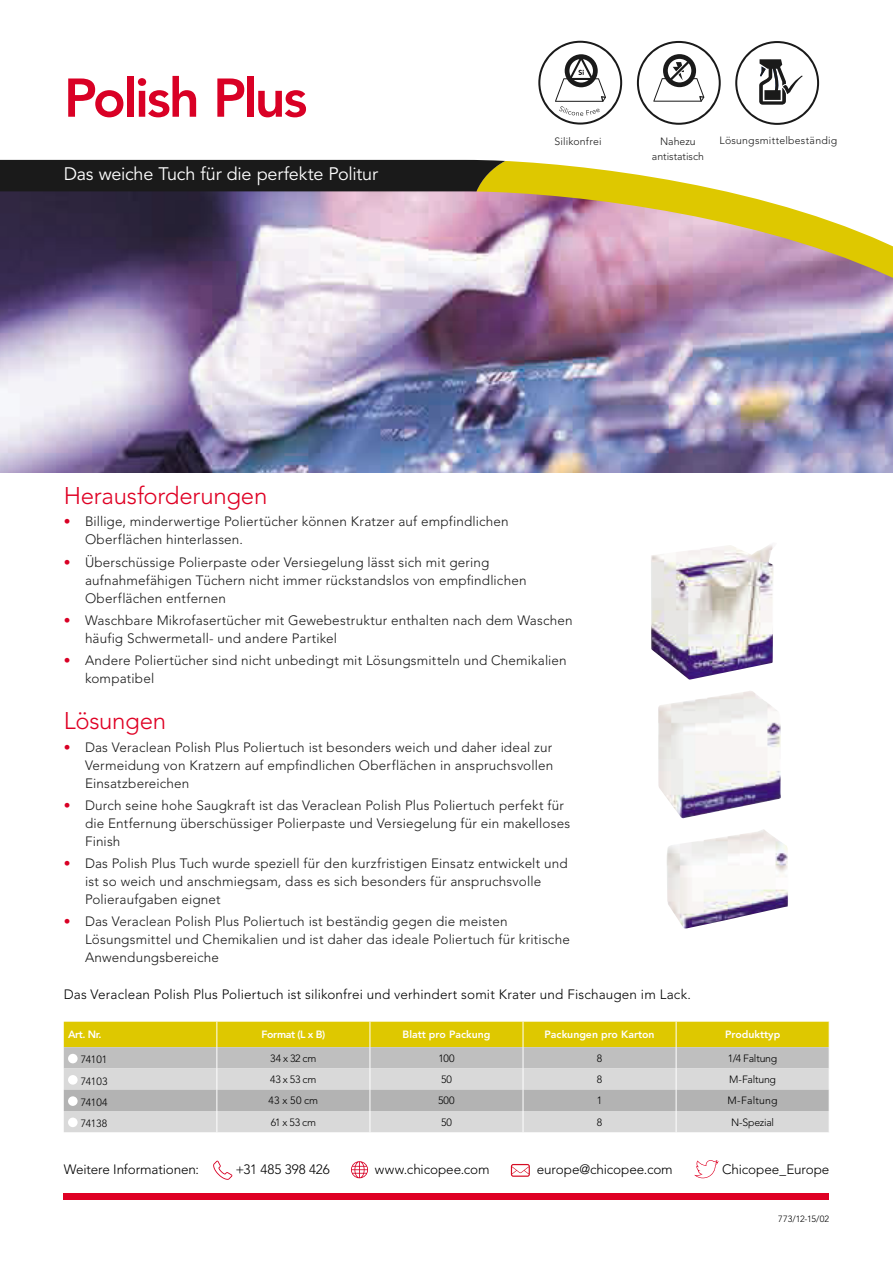
<style>
.page{position:relative;width:893px;height:1263px;background:#fff}
.page>*{position:absolute;margin:0;border:0;box-sizing:border-box;transform-origin:0 0}
.t1{font:800 54px "Avenir";letter-spacing:-.045em;color:#d90025}
.t2{font:300 24px "Avenir";letter-spacing:-.01em;color:#df0024}
.t3{font:18px "Avenir";letter-spacing:-.015em;color:#fff}
.t4{font:300 13.5px/18px "Avenir";letter-spacing:.01em;color:#1a1a1a}
.t5{font:300 13.5px "Avenir";letter-spacing:.005em;color:#000}
.t6{font:300 10.5px "Avenir";letter-spacing:-.015em;color:#000}
.t7{font:800 10.5px "Avenir";color:#fff}
.t8{font:300 10.5px/15px "Avenir";letter-spacing:.015em;color:#1a1a1a;text-align:center}
.t9{font:300 10.5px "Avenir";letter-spacing:.02em;color:#000}
.t10{font:300 9px "Avenir";letter-spacing:-.005em;color:#000}
.s1{color:#d90025}
</style>
<div class="page">
<img style="left:0;top:256px;width:893px;height:217px">
<img style="left:651px;top:545px;width:123px;height:135px">
<img style="left:658px;top:691px;width:123px;height:128px">
<img style="left:667px;top:829px;width:121px;height:100px">
<svg style="left:64px;top:1022px;width:766px;height:110px;background:#cec99b"></svg>
<div style="left:68px;top:1054px;width:10px;height:9px;background:#fff;border-radius:50%"></div>
<div style="left:68px;top:1075px;width:10px;height:10px;background:#fff;border-radius:50%"></div>
<div style="left:68px;top:1096px;width:10px;height:10px;background:#fff;border-radius:50%"></div>
<div style="left:68px;top:1117px;width:10px;height:10px;background:#fff;border-radius:50%"></div>
<svg style="left:0;top:159px;width:475px;height:97px;background:#655e73"></svg>
<svg style="left:18px;top:161px;width:875px;height:126px"></svg>
<div style="left:0;top:160px;width:505px;height:31px;background:#1a1a1a"></div>
<div style="left:534px;top:37px;width:92px;height:91px;border:2px solid #fff;border-radius:50%"></div>
<svg style="left:538px;top:41px;width:84px;height:84px"></svg>
<div style="left:633px;top:37px;width:92px;height:91px;border:3px solid #fff;border-radius:50%"></div>
<svg style="left:637px;top:41px;width:84px;height:84px"></svg>
<svg style="left:735px;top:41px;width:84px;height:84px"></svg>
<div style="left:64px;top:1193px;width:765px;height:6px;background:#df0024"></div>
<svg style="left:213px;top:1160px;width:19px;height:20px"></svg>
<svg style="left:351px;top:1161px;width:17px;height:17px"></svg>
<svg style="left:511px;top:1164px;width:19px;height:13px"></svg>
<svg style="left:694px;top:1160px;width:25px;height:18px"></svg>
<h1 class="t1" style="left:64px;top:66px;width:245px">Polish Plus</h1>
<h3 class="t3" style="left:64px;top:163px;width:316px">Das weiche Tuch für die perfekte Politur</h3>
<p class="t8" style="left:554px;top:133px;width:49px">Silikonfrei</p>
<p class="t8" style="left:652px;top:133px;width:54px">Nahezu antistatisch</p>
<p class="t8" style="left:720px;top:133px;width:119px">Lösungsmittelbeständig</p>
<h2 class="t2" style="left:64px;top:482px;width:205px">Herausforderungen</h2>
<p class="t4" style="left:85px;top:513px;width:425px;text-indent:-21px"><span class="s1">•</span> Billige, minderwertige Poliertücher können Kratzer auf empfindlichen<br>Oberflächen hinterlassen.</p>
<p class="t4" style="left:85px;top:553px;width:443px;text-indent:-21px"><span class="s1">•</span> Überschüssige Polierpaste oder Versiegelung lässt sich mit gering aufnahmefähigen Tüchern nicht immer rückstandslos von empfindlichen<br>Oberflächen entfernen</p>
<p class="t4" style="left:85px;top:611px;width:489px;text-indent:-21px"><span class="s1">•</span> Waschbare Mikrofasertücher mit Gewebestruktur enthalten nach dem Waschen häufig Schwermetall- und andere Partikel</p>
<p class="t4" style="left:85px;top:651px;width:483px;text-indent:-21px"><span class="s1">•</span> Andere Poliertücher sind nicht unbedingt mit Lösungsmitteln und Chemikalien kompatibel</p>
<h2 class="t2" style="left:64px;top:707px;width:104px">Lösungen</h2>
<p class="t4" style="left:85px;top:738px;width:470px;text-align:justify;text-indent:-21px"><span class="s1">•</span> Das Veraclean Polish Plus Poliertuch ist besonders weich und daher ideal zur Vermeidung von Kratzern auf empfindlichen Oberflächen in anspruchsvollen Einsatzbereichen</p>
<p class="t4" style="left:85px;top:796px;width:487px;text-indent:-21px"><span class="s1">•</span> Durch seine hohe Saugkraft ist das Veraclean Polish Plus Poliertuch perfekt für die Entfernung überschüssiger Polierpaste und Versiegelung für ein makelloses<br>Finish</p>
<p class="t4" style="left:85px;top:854px;width:484px;text-indent:-21px"><span class="s1">•</span> Das Polish Plus Tuch wurde speziell für den kurzfristigen Einsatz entwickelt und ist so weich und anschmiegsam, dass es sich besonders für anspruchsvolle<br>Polieraufgaben eignet</p>
<p class="t4" style="left:85px;top:913px;width:486px;text-indent:-21px"><span class="s1">•</span> Das Veraclean Polish Plus Poliertuch ist beständig gegen die meisten<br>Lösungsmittel und Chemikalien und ist daher das ideale Poliertuch für kritische<br>Anwendungsbereiche</p>
<p class="t5" style="left:64px;top:987px;width:629px">Das Veraclean Polish Plus Poliertuch ist silikonfrei und verhindert somit Krater und Fischaugen im Lack.</p>
<p class="t7" style="left:68px;top:1028px;width:35px">Art. Nr.</p>
<p class="t7" style="left:262px;top:1028px;width:65px">Format (L x B)</p>
<p class="t7" style="left:403px;top:1028px;width:89px">Blatt pro Packung</p>
<p class="t7" style="left:545px;top:1028px;width:112px">Packungen pro Karton</p>
<p class="t7" style="left:725px;top:1028px;width:57px">Produkttyp</p>
<p class="t6" style="left:81px;top:1053px;width:28px">74101</p>
<p class="t6" style="left:270px;top:1052px;width:48px">34 x 32 cm</p>
<p class="t6" style="left:438px;top:1052px;width:18px">100</p>
<p class="t6" style="left:597px;top:1052px;width:7px">8</p>
<p class="t6" style="left:728px;top:1052px;width:51px">1/4 Faltung</p>
<p class="t6" style="left:81px;top:1075px;width:28px">74103</p>
<p class="t6" style="left:270px;top:1073px;width:48px">43 x 53 cm</p>
<p class="t6" style="left:441px;top:1073px;width:12px">50</p>
<p class="t6" style="left:597px;top:1073px;width:7px">8</p>
<p class="t6" style="left:729px;top:1073px;width:48px">M-Faltung</p>
<p class="t6" style="left:81px;top:1096px;width:28px">74104</p>
<p class="t6" style="left:269px;top:1094px;width:51px">43 x 50 cm</p>
<p class="t6" style="left:438px;top:1094px;width:18px">500</p>
<p class="t6" style="left:597px;top:1094px;width:7px">1</p>
<p class="t9" style="left:728px;top:1094px;width:52px">M-Faltung</p>
<p class="t6" style="left:81px;top:1117px;width:28px">74138</p>
<p class="t6" style="left:271px;top:1116px;width:47px">61 x 53 cm</p>
<p class="t6" style="left:441px;top:1116px;width:12px">50</p>
<p class="t6" style="left:597px;top:1116px;width:7px">8</p>
<p class="t6" style="left:731px;top:1116px;width:44px">N-Spezial</p>
<p class="t5" style="left:64px;top:1161px;width:137px">Weitere Informationen:</p>
<p class="t5" style="left:236px;top:1161px;width:96px">+31 485 398 426</p>
<p class="t5" style="left:375px;top:1161px;width:116px">www.chicopee.com</p>
<p class="t5" style="left:537px;top:1161px;width:138px">europe@chicopee.com</p>
<p class="t5" style="left:722px;top:1161px;width:109px">Chicopee_Europe</p>
<p class="t10" style="left:778px;top:1213px;width:52px">773/12-15/02</p>
</div>
